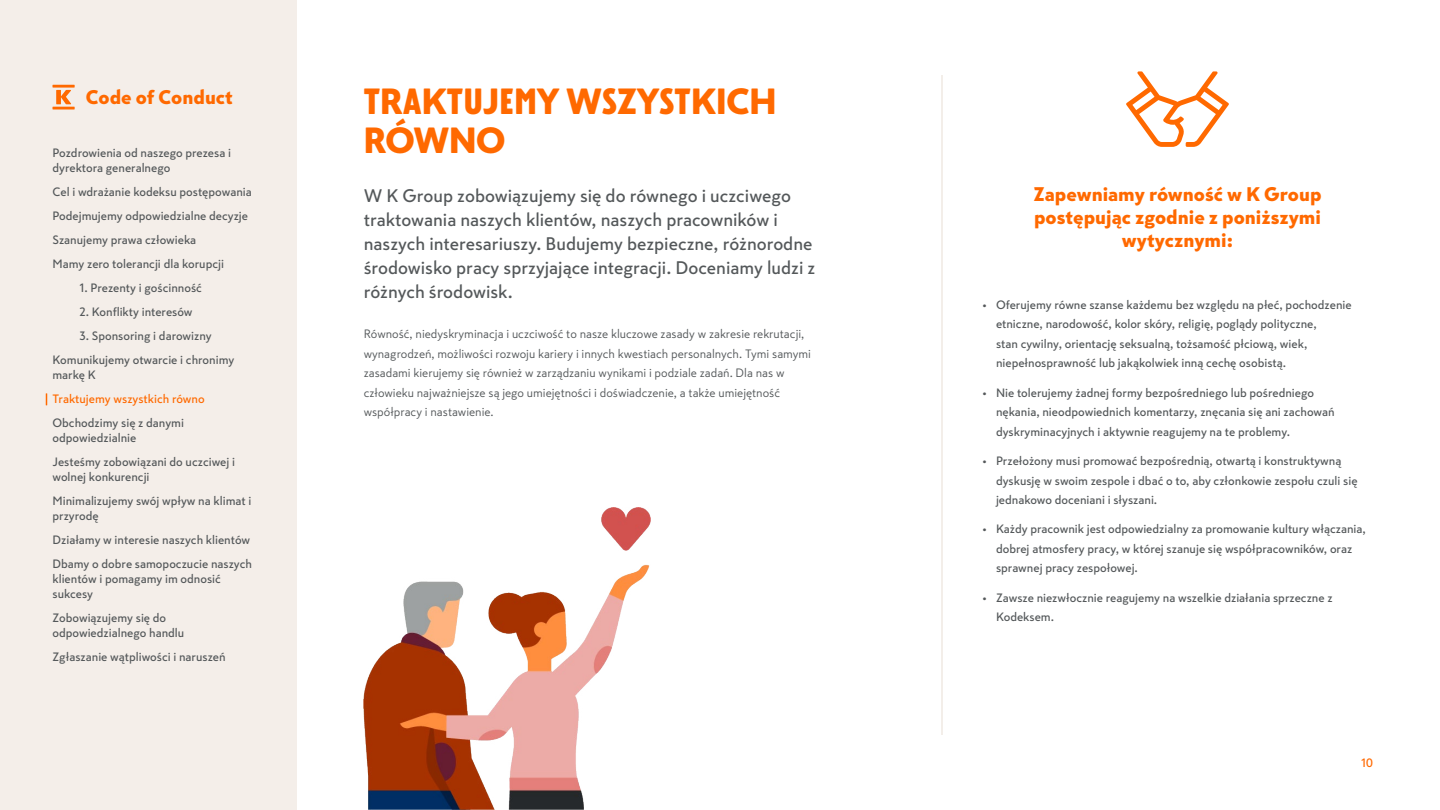
<style>
.page{position:relative;width:1440px;height:810px;background:#fff}
.page>*{position:absolute;margin:0;border:0;box-sizing:border-box;transform-origin:0 0}
.t1{font:900 36px/39px "Skatta Sans Headline";color:#ff6900}
.t2{font:900 19.5px/23.2px "Skatta Sans";color:#ff6900;text-align:center}
.t3{font:500 18px/24px "Skatta Sans";color:#54585a}
.t4{font:500 12px/19.5px "Skatta Sans";color:#54585a}
.t5{font:12px/19.5px "Skatta Sans";color:#54585a}
.t6{font:500 12px "Skatta Sans";color:#ff6900}
</style>
<div class="page">
<img style="left:364px;top:508px;width:287px;height:302px">
<div style="left:0;top:0;width:296px;height:810px;background:#f4eee9"></div>
<svg style="left:52px;top:85px;width:23px;height:25px"></svg>
<svg style="left:46px;top:393px;width:1px;height:12px"></svg>
<svg style="left:1126px;top:71px;width:103px;height:76px"></svg>
<hr style="left:942px;top:75px;width:1px;height:660px;background:#e8ded4">
<h2 class="t2" style="left:86px;top:85px;width:149px">Code of Conduct</h2>
<p class="t4" style="left:52px;top:145px;width:180px;line-height:15px">Pozdrowienia od naszego prezesa i dyrektora generalnego</p>
<p class="t4" style="left:52px;top:180px;width:201px;line-height:24px">Cel i wdrażanie kodeksu postępowania Podejmujemy odpowiedzialne decyzje Szanujemy prawa człowieka<br>Mamy zero tolerancji dla korupcji</p>
<p class="t4" style="left:80px;top:278px;width:124px">1. Prezenty i gościnność</p>
<p class="t4" style="left:80px;top:302px;width:115px">2. Konflikty interesów</p>
<p class="t4" style="left:52px;top:324px;width:183px;line-height:24px;text-align:center">3. Sponsoring i darowizny<br>Komunikujemy otwarcie i chronimy</p>
<p class="t4" style="left:52px;top:365px;width:45px">markę K</p>
<p class="t6" style="left:52px;top:391px;width:154px">Traktujemy wszystkich równo</p>
<p class="t4" style="left:52px;top:415px;width:133px;line-height:15px">Obchodzimy się z danymi odpowiedzialnie</p>
<p class="t4" style="left:52px;top:454px;width:184px;line-height:15px">Jesteśmy zobowiązani do uczciwej i wolnej konkurencji</p>
<p class="t4" style="left:52px;top:493px;width:200px;line-height:15px">Minimalizujemy swój wpływ na klimat i przyrodę</p>
<p class="t4" style="left:52px;top:528px;width:201px;line-height:24px">Działamy w interesie naszych klientów<br>Dbamy o dobre samopoczucie naszych</p>
<p class="t4" style="left:52px;top:571px;width:170px;line-height:15px">klientów i pomagamy im odnosić sukcesy</p>
<p class="t4" style="left:52px;top:610px;width:133px;line-height:15px">Zobowiązujemy się do odpowiedzialnego handlu</p>
<p class="t4" style="left:52px;top:647px;width:175px">Zgłaszanie wątpliwości i naruszeń</p>
<h1 class="t1" style="left:364px;top:82px;width:414px">TRAKTUJEMY WSZYSTKICH<br>RÓWNO</h1>
<p class="t3" style="left:364px;top:183px;width:453px">W K Group zobowiązujemy się do równego i uczciwego traktowania naszych klientów, naszych pracowników i naszych interesariuszy. Budujemy bezpieczne, różnorodne środowisko pracy sprzyjające integracji. Doceniamy ludzi z różnych środowisk.</p>
<p class="t5" style="left:364px;top:324px;width:449px">Równość, niedyskryminacja i uczciwość to nasze kluczowe zasady w zakresie rekrutacji, wynagrodzeń, możliwości rozwoju kariery i innych kwestiach personalnych. Tymi samymi zasadami kierujemy się również w zarządzaniu wynikami i podziale zadań. Dla nas w człowieku najważniejsze są jego umiejętności i doświadczenie, a także umiejętność współpracy i nastawienie.</p>
<h2 class="t2" style="left:1033px;top:182px;width:290px">Zapewniamy równość w K Group postępując zgodnie z poniższymi wytycznymi:</h2>
<p class="t4" style="left:996px;top:295px;width:357px;text-indent:-14px">• Oferujemy równe szanse każdemu bez względu na płeć, pochodzenie etniczne, narodowość, kolor skóry, religię, poglądy polityczne,<br>stan cywilny, orientację seksualną, tożsamość płciową, wiek, niepełnosprawność lub jakąkolwiek inną cechę osobistą.</p>
<p class="t4" style="left:996px;top:383px;width:340px;text-indent:-14px">• Nie tolerujemy żadnej formy bezpośredniego lub pośredniego nękania, nieodpowiednich komentarzy, znęcania się ani zachowań dyskryminacyjnych i aktywnie reagujemy na te problemy.</p>
<p class="t4" style="left:996px;top:451px;width:363px;text-indent:-14px">• Przełożony musi promować bezpośrednią, otwartą i konstruktywną dyskusję w swoim zespole i dbać o to, aby członkowie zespołu czuli się jednakowo doceniani i słyszani.</p>
<p class="t4" style="left:996px;top:519px;width:371px;text-indent:-14px">• Każdy pracownik jest odpowiedzialny za promowanie kultury włączania, dobrej atmosfery pracy, w której szanuje się współpracowników, oraz sprawnej pracy zespołowej.</p>
<p class="t4" style="left:996px;top:587px;width:338px;text-indent:-14px">• Zawsze niezwłocznie reagujemy na wszelkie działania sprzeczne z<br>Kodeksem.</p>
<p class="t6" style="left:1361px;top:755px;width:14px">10</p>
</div>
